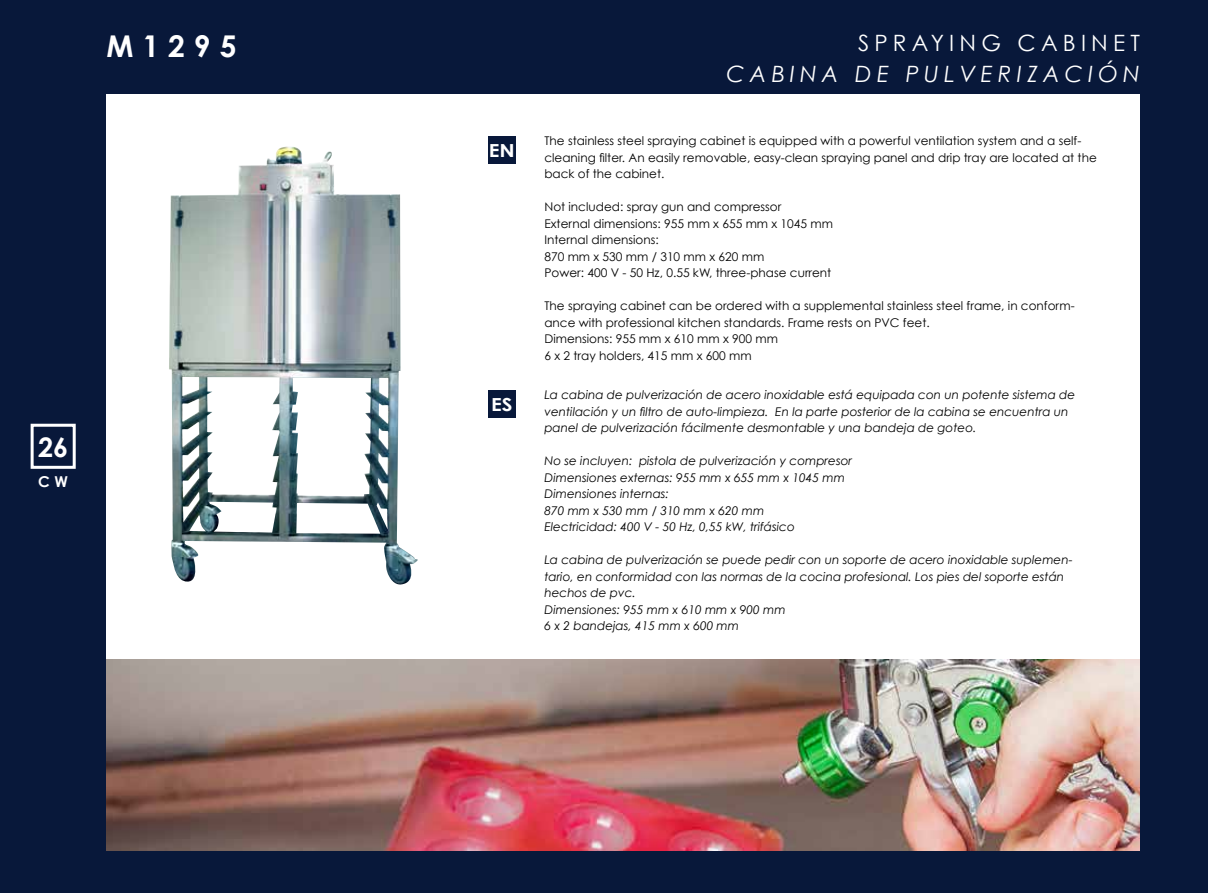
<style>
.page{position:relative;width:1208px;height:893px;background:#08183a}
.page>*{position:absolute;margin:0;border:0;box-sizing:border-box;transform-origin:0 0}
.t1{font:700 30px "Century Gothic";letter-spacing:.3em;color:#fff}
.t2{font:700 27px "Century Gothic";color:#fff}
.t3{font:italic 22.5px "Century Gothic";letter-spacing:.23em;color:#fff}
.t4{font:22.5px "Century Gothic";letter-spacing:.23em;color:#fff}
.t5{font:700 18px "Century Gothic";color:#fff;scale:1.15 1}
.t6{font:700 15px "Century Gothic";color:#fff}
.t7{font:italic 12px/16.5px "Century Gothic";color:#000}
.t8{font:12px/16.5px "Century Gothic";color:#000}
</style>
<div class="page">
<div style="left:31px;top:424px;width:45px;height:45px;border:3px solid #fff"></div>
<div style="left:106px;top:94px;width:1034px;height:756px;background:#fff"></div>
<img style="left:106px;top:659px;width:1034px;height:191px">
<img style="left:169px;top:147px;width:249px;height:438px">
<div style="left:488px;top:136px;width:28px;height:28px;background:#08183a"></div>
<div style="left:488px;top:390px;width:28px;height:28px;background:#08183a"></div>
<h1 class="t1" style="left:106px;top:29px;width:132px">M1295</h1>
<h2 class="t2" style="left:38px;top:432px;width:32px">26</h2>
<p class="t6" style="left:38px;top:473px;width:31px">C W</p>
<h3 class="t5" style="left:489px;top:140px;width:24px">EN</h3>
<h3 class="t5" style="left:491px;top:394px;width:20px">ES</h3>
<h3 class="t4" style="left:858px;top:34px;width:283px">SPRAYING CABINET</h3>
<h3 class="t3" style="left:726px;top:61px;width:415px">CABINA DE PULVERIZACIÓN</h3>
<p class="t8" style="left:544px;top:134px;width:554px">The stainless steel spraying cabinet is equipped with a powerful ventilation system and a self&shy;cleaning filter. An easily removable, easy-clean spraying panel and drip tray are located at the back of the cabinet.</p>
<p class="t8" style="left:544px;top:200px;width:290px">Not included: spray gun and compressor<br>External dimensions: 955 mm x 655 mm x 1045 mm Internal dimensions:<br>870 mm x 530 mm / 310 mm x 620 mm<br>Power: 400 V - 50 Hz, 0.55 kW, three-phase current</p>
<p class="t8" style="left:544px;top:299px;width:532px">The spraying cabinet can be ordered with a supplemental stainless steel frame, in conform&shy;ance with professional kitchen standards. Frame rests on PVC feet.<br>Dimensions: 955 mm x 610 mm x 900 mm<br>6 x 2 tray holders, 415 mm x 600 mm</p>
<p class="t7" style="left:544px;top:387px;width:532px">La cabina de pulverización de acero inoxidable está equipada con un potente sistema de ventilación y un filtro de auto-limpieza. En la parte posterior de la cabina se encuentra un panel de pulverización fácilmente desmontable y una bandeja de goteo.</p>
<p class="t7" style="left:544px;top:453px;width:309px">no se incluyen: pistola de pulverización y compresor Dimensiones externas: 955 mm x 655 mm x 1045 mm Dimensiones internas:<br>870 mm x 530 mm / 310 mm x 620 mm<br>Electricidad: 400 V - 50 Hz, 0,55 kW, trifásico</p>
<p class="t7" style="left:544px;top:552px;width:530px">La cabina de pulverización se puede pedir con un soporte de acero inoxidable suplemen&shy;tario, en conformidad con las normas de la cocina profesional. Los pies del soporte están hechos de pvc.<br>Dimensiones: 955 mm x 610 mm x 900 mm<br>6 x 2 bandejas, 415 mm x 600 mm</p>
</div>
